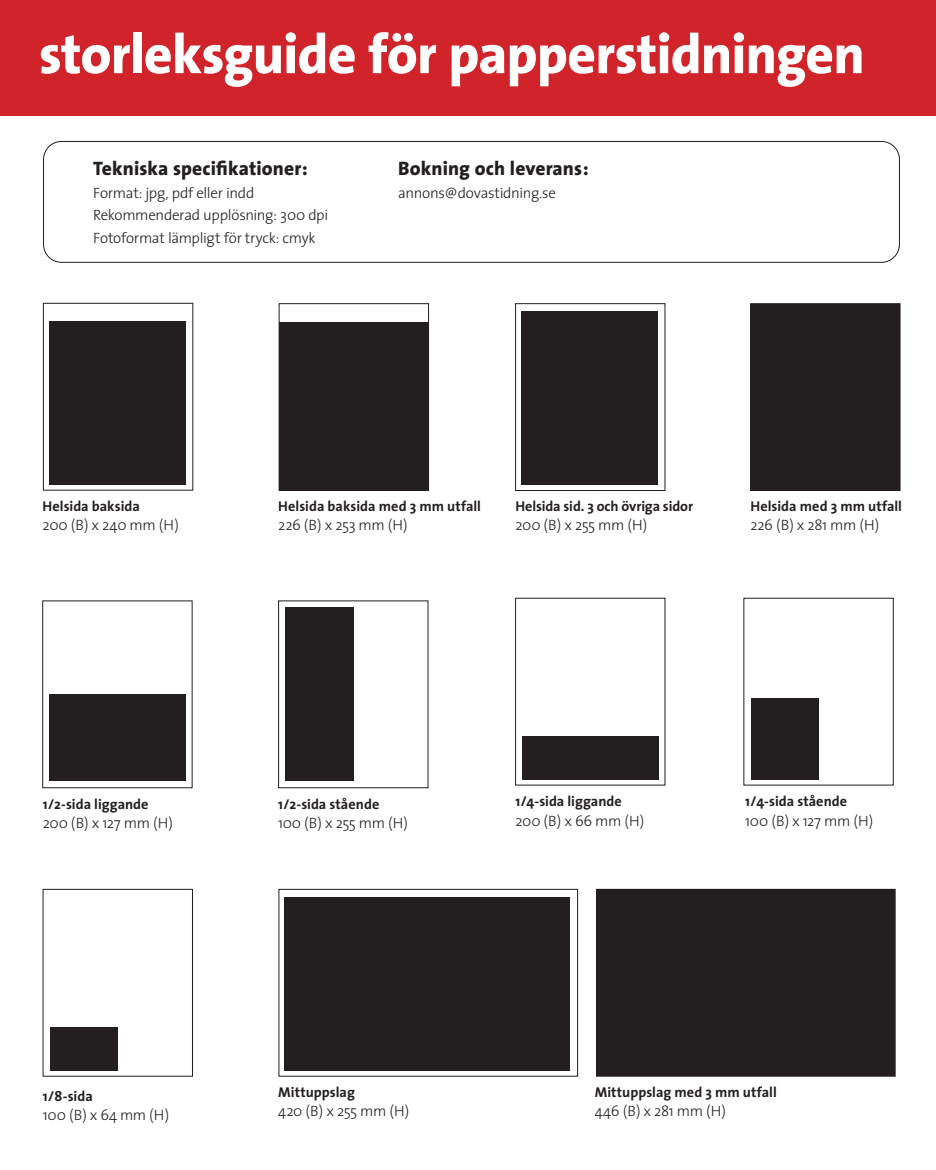
<style>
.page{position:relative;width:936px;height:1170px;background:#fff}
.page>*{position:absolute;margin:0;border:0;box-sizing:border-box;transform-origin:0 0}
.serif_bold_8_5{font:800 55.5px "The Sans B8";letter-spacing:-.015em;color:#fff}
.bröd_9{font:800 19.5px "The Sans";letter-spacing:.005em;color:#231f20}
.bröd_9-2{font:300 15px "The Sans";letter-spacing:-.02em;color:#231f20}
.serif_bold_9_5{font:700 14.25px "The Sans";color:#231f20}
</style>
<div class="page">
<div style="left:43px;top:303px;width:150px;height:187px;border:1px solid #231f20"></div>
<div style="left:0;top:0;width:935px;height:115px;background:#d1232a"></div>
<div style="left:515px;top:303px;width:150px;height:187px;border:1px solid #231f20"></div>
<div style="left:279px;top:889px;width:298px;height:187px;border:1px solid #231f20"></div>
<div style="left:515px;top:598px;width:150px;height:187px;border:1px solid #231f20"></div>
<div style="left:43px;top:889px;width:150px;height:187px;border:1px solid #231f20"></div>
<div style="left:50px;top:321px;width:136px;height:164px;background:#231f20"></div>
<div style="left:521px;top:311px;width:136px;height:174px;background:#231f20"></div>
<div style="left:285px;top:897px;width:285px;height:173px;background:#231f20"></div>
<div style="left:49px;top:694px;width:136px;height:87px;background:#231f20"></div>
<div style="left:285px;top:607px;width:68px;height:174px;background:#231f20"></div>
<div style="left:522px;top:736px;width:136px;height:43px;background:#231f20"></div>
<div style="left:751px;top:698px;width:67px;height:81px;background:#231f20"></div>
<div style="left:51px;top:1027px;width:67px;height:43px;background:#231f20"></div>
<div style="left:750px;top:303px;width:149px;height:187px;background:#231f20"></div>
<div style="left:750px;top:303px;width:150px;height:187px;border:1px solid #231f20"></div>
<div style="left:596px;top:889px;width:299px;height:187px;background:#231f20"></div>
<div style="left:279px;top:322px;width:149px;height:168px;background:#231f20"></div>
<div style="left:43px;top:141px;width:856px;height:121px;border:1px solid #231f20;border-radius:18px"></div>
<p class="serif_bold_8_5" style="left:39px;top:25px;width:827px">storleksguide för papperstidningen</p>
<p class="bröd_9" style="left:93px;top:152px;width:216px">Tekniska specifikationer:</p>
<p class="bröd_9-2" style="left:93px;top:180px;width:163px">Format: jpg, pdf eller indd</p>
<p class="bröd_9-2" style="left:93px;top:203px;width:236px">Rekommenderad upplösning: 300 dpi</p>
<p class="bröd_9-2" style="left:93px;top:225px;width:224px">Fotoformat lämpligt för tryck: cmyk</p>
<p class="bröd_9" style="left:398px;top:152px;width:192px">Bokning och leverans:</p>
<p class="bröd_9-2" style="left:398px;top:180px;width:159px">annons@dovastidning.se</p>
<p class="serif_bold_9_5" style="left:43px;top:494px;width:99px">Helsida baksida</p>
<p class="bröd_9-2" style="left:43px;top:512px;width:138px">200 (B) x 240 mm (H)</p>
<p class="serif_bold_9_5" style="left:278px;top:494px;width:204px">Helsida baksida med 3 mm utfall</p>
<p class="bröd_9-2" style="left:278px;top:513px;width:131px">226 (B) x 253 mm (H)</p>
<p class="serif_bold_9_5" style="left:515px;top:494px;width:179px">Helsida sid. 3 och övriga sidor</p>
<p class="bröd_9-2" style="left:515px;top:513px;width:134px">200 (B) x 255 mm (H)</p>
<p class="serif_bold_9_5" style="left:750px;top:494px;width:153px">Helsida med 3 mm utfall</p>
<p class="bröd_9-2" style="left:750px;top:513px;width:130px">226 (B) x 281 mm (H)</p>
<p class="serif_bold_9_5" style="left:43px;top:792px;width:107px">1/2-sida liggande</p>
<p class="bröd_9-2" style="left:43px;top:810px;width:132px">200 (B) x 127 mm (H)</p>
<p class="serif_bold_9_5" style="left:278px;top:792px;width:103px">1/2-sida stående</p>
<p class="bröd_9-2" style="left:278px;top:810px;width:131px">100 (B) x 255 mm (H)</p>
<p class="serif_bold_9_5" style="left:515px;top:789px;width:108px">1/4-sida liggande</p>
<p class="bröd_9-2" style="left:515px;top:808px;width:130px">200 (B) x 66 mm (H)</p>
<p class="serif_bold_9_5" style="left:745px;top:789px;width:103px">1/4-sida stående</p>
<p class="bröd_9-2" style="left:745px;top:808px;width:130px">100 (B) x 127 mm (H)</p>
<p class="serif_bold_9_5" style="left:43px;top:1083px;width:51px">1/8-sida</p>
<p class="bröd_9-2" style="left:43px;top:1102px;width:128px">100 (B) x 64 mm (H)</p>
<p class="serif_bold_9_5" style="left:278px;top:1079px;width:78px">Mittuppslag</p>
<p class="bröd_9-2" style="left:278px;top:1098px;width:133px">420 (B) x 255 mm (H)</p>
<p class="serif_bold_9_5" style="left:594px;top:1079px;width:183px">Mittuppslag med 3 mm utfall</p>
<p class="bröd_9-2" style="left:594px;top:1098px;width:133px">446 (B) x 281 mm (H)</p>
</div>
